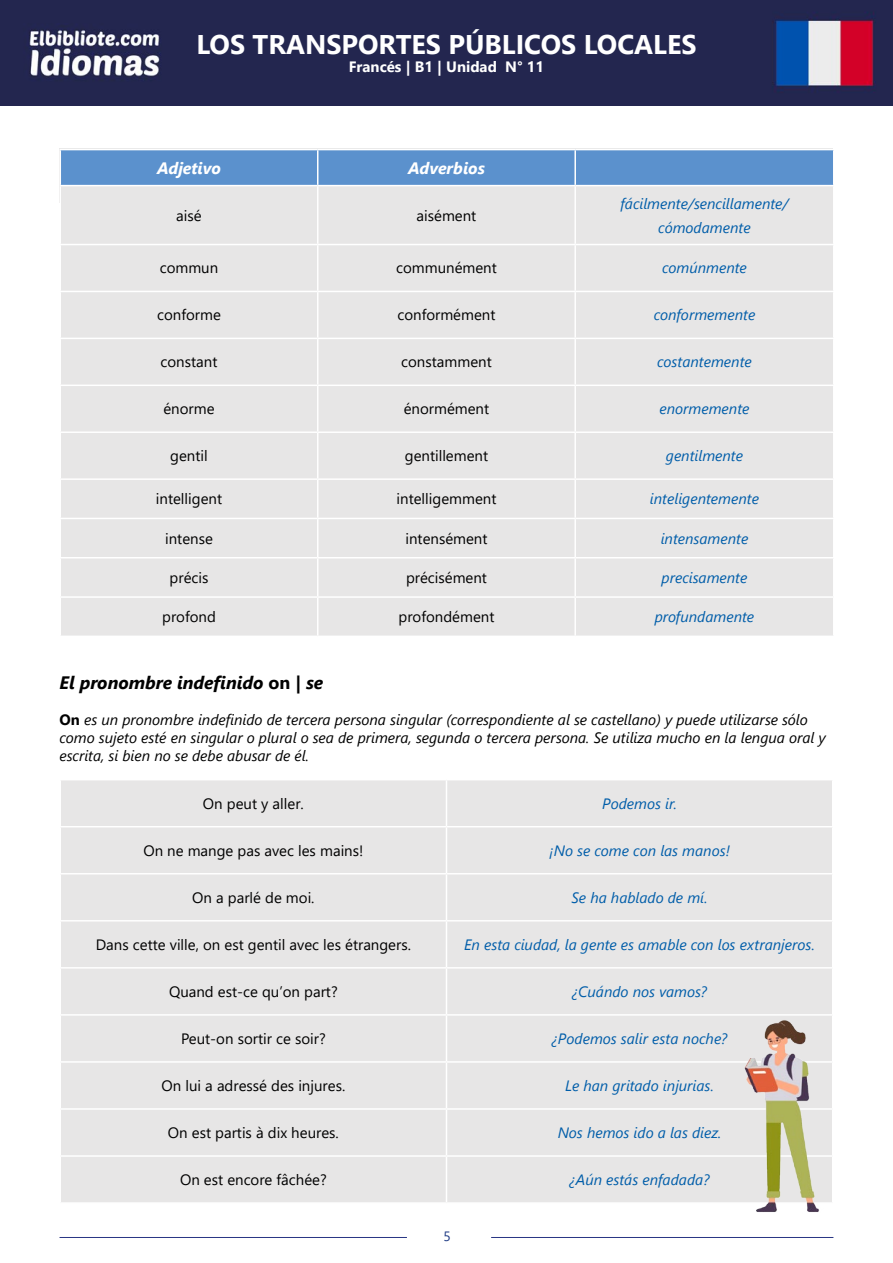
<style>
.page{position:relative;width:893px;height:1263px;background:#fff}
.page>*{position:absolute;margin:0;border:0;box-sizing:border-box;transform-origin:0 0}
.t1{font:700 27px "Segoe UI";color:#fff}
.t2{font:italic 700 18px "Segoe UI";color:#000}
.t3{font:italic 700 16.5px "Segoe UI";color:#fff}
.t4{font:15px "Segoe UI";color:#000}
.t5{font:italic 15px/24px "Segoe UI";color:#005da9;text-align:center}
.t6{font:italic 15px/18px "Segoe UI";color:#000}
.t7{font:700 15px "Segoe UI";color:#fff}
.t8{font:13.5px "Segoe UI";color:#203c85}
.s1{font-style:normal}
.s2{font-weight:700;font-style:normal}
</style>
<div class="page">
<img style="left:0;top:0;width:893px;height:105px">
<hr style="left:60px;top:1237px;width:347px;height:1px;background:#283583">
<hr style="left:491px;top:1237px;width:342px;height:1px;background:#283583">
<div style="left:61px;top:150px;width:772px;height:35px;background:#5b91cd"></div>
<div style="left:61px;top:186px;width:772px;height:450px;background:#e7e6e6"></div>
<hr style="left:317px;top:150px;width:1px;height:35px;background:#fff">
<hr style="left:574px;top:150px;width:2px;height:35px;background:#fff">
<hr style="left:317px;top:186px;width:1px;height:58px;background:#fff">
<hr style="left:574px;top:186px;width:2px;height:58px;background:#fff">
<hr style="left:60px;top:244px;width:258px;height:1px;background:#fff">
<hr style="left:318px;top:244px;width:257px;height:1px;background:#fff">
<hr style="left:317px;top:245px;width:1px;height:46px;background:#fff">
<hr style="left:575px;top:244px;width:259px;height:1px;background:#fff">
<hr style="left:574px;top:245px;width:2px;height:46px;background:#fff">
<hr style="left:60px;top:291px;width:258px;height:1px;background:#fff">
<hr style="left:318px;top:291px;width:257px;height:1px;background:#fff">
<hr style="left:317px;top:292px;width:1px;height:46px;background:#fff">
<hr style="left:575px;top:291px;width:259px;height:1px;background:#fff">
<hr style="left:574px;top:292px;width:2px;height:46px;background:#fff">
<hr style="left:60px;top:338px;width:258px;height:1px;background:#fff">
<hr style="left:318px;top:338px;width:257px;height:1px;background:#fff">
<hr style="left:317px;top:339px;width:1px;height:46px;background:#fff">
<hr style="left:575px;top:338px;width:259px;height:1px;background:#fff">
<hr style="left:574px;top:339px;width:2px;height:46px;background:#fff">
<hr style="left:60px;top:385px;width:258px;height:1px;background:#fff">
<hr style="left:318px;top:385px;width:257px;height:1px;background:#fff">
<hr style="left:317px;top:386px;width:1px;height:45px;background:#fff">
<hr style="left:575px;top:385px;width:259px;height:1px;background:#fff">
<hr style="left:574px;top:386px;width:2px;height:45px;background:#fff">
<hr style="left:60px;top:431px;width:258px;height:2px;background:#fff">
<hr style="left:318px;top:431px;width:257px;height:2px;background:#fff">
<hr style="left:317px;top:433px;width:1px;height:45px;background:#fff">
<hr style="left:575px;top:431px;width:259px;height:2px;background:#fff">
<hr style="left:574px;top:433px;width:2px;height:45px;background:#fff">
<hr style="left:60px;top:478px;width:258px;height:2px;background:#fff">
<hr style="left:318px;top:478px;width:257px;height:2px;background:#fff">
<hr style="left:317px;top:480px;width:1px;height:38px;background:#fff">
<hr style="left:575px;top:478px;width:259px;height:2px;background:#fff">
<hr style="left:574px;top:480px;width:2px;height:38px;background:#fff">
<hr style="left:60px;top:518px;width:258px;height:1px;background:#fff">
<hr style="left:318px;top:518px;width:257px;height:1px;background:#fff">
<hr style="left:317px;top:519px;width:1px;height:38px;background:#fff">
<hr style="left:575px;top:518px;width:259px;height:1px;background:#fff">
<hr style="left:574px;top:519px;width:2px;height:38px;background:#fff">
<hr style="left:60px;top:557px;width:258px;height:1px;background:#fff">
<hr style="left:318px;top:557px;width:257px;height:1px;background:#fff">
<hr style="left:317px;top:558px;width:1px;height:38px;background:#fff">
<hr style="left:575px;top:557px;width:259px;height:1px;background:#fff">
<hr style="left:574px;top:558px;width:2px;height:38px;background:#fff">
<hr style="left:60px;top:596px;width:258px;height:2px;background:#fff">
<hr style="left:318px;top:596px;width:257px;height:2px;background:#fff">
<hr style="left:317px;top:598px;width:1px;height:38px;background:#fff">
<hr style="left:575px;top:596px;width:259px;height:2px;background:#fff">
<hr style="left:574px;top:598px;width:2px;height:38px;background:#fff">
<div style="left:61px;top:780px;width:771px;height:422px;background:#e7e6e6"></div>
<hr style="left:446px;top:780px;width:1px;height:46px;background:#fff">
<hr style="left:60px;top:826px;width:386px;height:1px;background:#fff">
<hr style="left:446px;top:826px;width:387px;height:1px;background:#fff">
<hr style="left:446px;top:827px;width:1px;height:46px;background:#fff">
<hr style="left:60px;top:873px;width:386px;height:1px;background:#fff">
<hr style="left:446px;top:873px;width:387px;height:1px;background:#fff">
<hr style="left:446px;top:874px;width:1px;height:46px;background:#fff">
<hr style="left:60px;top:920px;width:386px;height:1px;background:#fff">
<hr style="left:446px;top:920px;width:387px;height:1px;background:#fff">
<hr style="left:446px;top:921px;width:1px;height:46px;background:#fff">
<hr style="left:60px;top:967px;width:386px;height:1px;background:#fff">
<hr style="left:446px;top:967px;width:387px;height:1px;background:#fff">
<hr style="left:446px;top:968px;width:1px;height:46px;background:#fff">
<hr style="left:60px;top:1014px;width:386px;height:2px;background:#fff">
<hr style="left:446px;top:1014px;width:387px;height:2px;background:#fff">
<hr style="left:446px;top:1016px;width:1px;height:45px;background:#fff">
<hr style="left:60px;top:1061px;width:386px;height:2px;background:#fff">
<hr style="left:446px;top:1061px;width:387px;height:2px;background:#fff">
<hr style="left:446px;top:1063px;width:1px;height:45px;background:#fff">
<hr style="left:60px;top:1108px;width:386px;height:2px;background:#fff">
<hr style="left:446px;top:1108px;width:387px;height:2px;background:#fff">
<hr style="left:446px;top:1110px;width:1px;height:45px;background:#fff">
<hr style="left:60px;top:1155px;width:386px;height:2px;background:#fff">
<hr style="left:446px;top:1155px;width:387px;height:2px;background:#fff">
<hr style="left:446px;top:1157px;width:1px;height:45px;background:#fff">
<img style="left:739px;top:1013px;width:89px;height:199px">
<h1 class="t1" style="left:196px;top:19px;width:502px">LOS TRANSPORTES PÚBLICOS LOCALES</h1>
<p class="t7" style="left:349px;top:52px;width:197px">Francés | B1 | Unidad N° 11</p>
<p class="t3" style="left:157px;top:152px;width:65px">Adjetivo</p>
<p class="t3" style="left:408px;top:152px;width:78px">Adverbios</p>
<p class="t4" style="left:176px;top:201px;width:27px">aisé</p>
<p class="t4" style="left:417px;top:201px;width:61px">aisément</p>
<p class="t5" style="left:620px;top:189px;width:170px">fácilmente/sencillamente/ cómodamente</p>
<p class="t4" style="left:160px;top:254px;width:60px">commun</p>
<p class="t4" style="left:396px;top:254px;width:102px">communément</p>
<p class="t5" style="left:662px;top:254px;width:86px">comúnmente</p>
<p class="t4" style="left:157px;top:301px;width:65px">conforme</p>
<p class="t4" style="left:397px;top:301px;width:100px">conformément</p>
<p class="t5" style="left:654px;top:301px;width:103px">conformemente</p>
<p class="t4" style="left:161px;top:348px;width:58px">constant</p>
<p class="t4" style="left:401px;top:348px;width:92px">constamment</p>
<p class="t5" style="left:657px;top:348px;width:96px">costantemente</p>
<p class="t4" style="left:163px;top:395px;width:53px">énorme</p>
<p class="t4" style="left:404px;top:395px;width:87px">énormément</p>
<p class="t5" style="left:659px;top:394px;width:92px">enormemente</p>
<p class="t4" style="left:170px;top:442px;width:39px">gentil</p>
<p class="t4" style="left:405px;top:442px;width:85px">gentillement</p>
<p class="t5" style="left:666px;top:441px;width:79px">gentilmente</p>
<p class="t4" style="left:156px;top:485px;width:68px">intelligent</p>
<p class="t4" style="left:397px;top:485px;width:101px">intelligemment</p>
<p class="t5" style="left:650px;top:484px;width:111px">inteligentemente</p>
<p class="t4" style="left:165px;top:524px;width:49px">intense</p>
<p class="t4" style="left:405px;top:524px;width:84px">intensément</p>
<p class="t5" style="left:661px;top:524px;width:89px">intensamente</p>
<p class="t4" style="left:170px;top:563px;width:40px">précis</p>
<p class="t4" style="left:406px;top:563px;width:82px">précisément</p>
<p class="t5" style="left:662px;top:563px;width:87px">precisamente</p>
<p class="t4" style="left:162px;top:603px;width:55px">profond</p>
<p class="t4" style="left:399px;top:603px;width:97px">profondément</p>
<p class="t5" style="left:655px;top:602px;width:101px">profundamente</p>
<p class="t2" style="left:60px;top:665px;width:265px">El pronombre indefinido <span class="s1">on |</span> se</p>
<p class="t6" style="left:60px;top:708px;width:768px"><span class="s2">On</span> es un pronombre indefinido de tercera persona singular (correspondiente al se castellano) y puede utilizarse sólo como sujeto esté en singular o plural o sea de primera, segunda o tercera persona. Se utiliza mucho en la lengua oral y escrita, si bien no se debe abusar de él.</p>
<p class="t4" style="left:203px;top:789px;width:102px">On peut y aller.</p>
<p class="t5" style="left:602px;top:789px;width:76px">Podemos ir.</p>
<p class="t4" style="left:143px;top:836px;width:222px">On ne mange pas avec les mains!</p>
<p class="t5" style="left:549px;top:836px;width:182px">¡No se come con las manos!</p>
<p class="t4" style="left:192px;top:883px;width:124px">On a parlé de moi.</p>
<p class="t5" style="left:571px;top:883px;width:138px">Se ha hablado de mí.</p>
<p class="t4" style="left:96px;top:930px;width:317px">Dans cette ville, on est gentil avec les étrangers.</p>
<p class="t5" style="left:464px;top:930px;width:352px">En esta ciudad, la gente es amable con los extranjeros.</p>
<p class="t4" style="left:169px;top:977px;width:170px">Quand est-ce qu’on part?</p>
<p class="t5" style="left:572px;top:977px;width:136px">¿Cuándo nos vamos?</p>
<p class="t4" style="left:181px;top:1024px;width:146px">Peut-on sortir ce soir?</p>
<p class="t5" style="left:552px;top:1024px;width:177px">¿Podemos salir esta noche?</p>
<p class="t4" style="left:161px;top:1071px;width:185px">On lui a adressé des injures.</p>
<p class="t5" style="left:565px;top:1071px;width:150px">Le han gritado injurias.</p>
<p class="t4" style="left:168px;top:1118px;width:172px">On est partis à dix heures.</p>
<p class="t5" style="left:558px;top:1118px;width:165px">Nos hemos ido a las diez.</p>
<p class="t4" style="left:180px;top:1165px;width:148px">On est encore fâchée?</p>
<p class="t5" style="left:569px;top:1165px;width:142px">¿Aún estás enfadada?</p>
<p class="t8" style="left:443px;top:1223px;width:9px">5</p>
</div>
